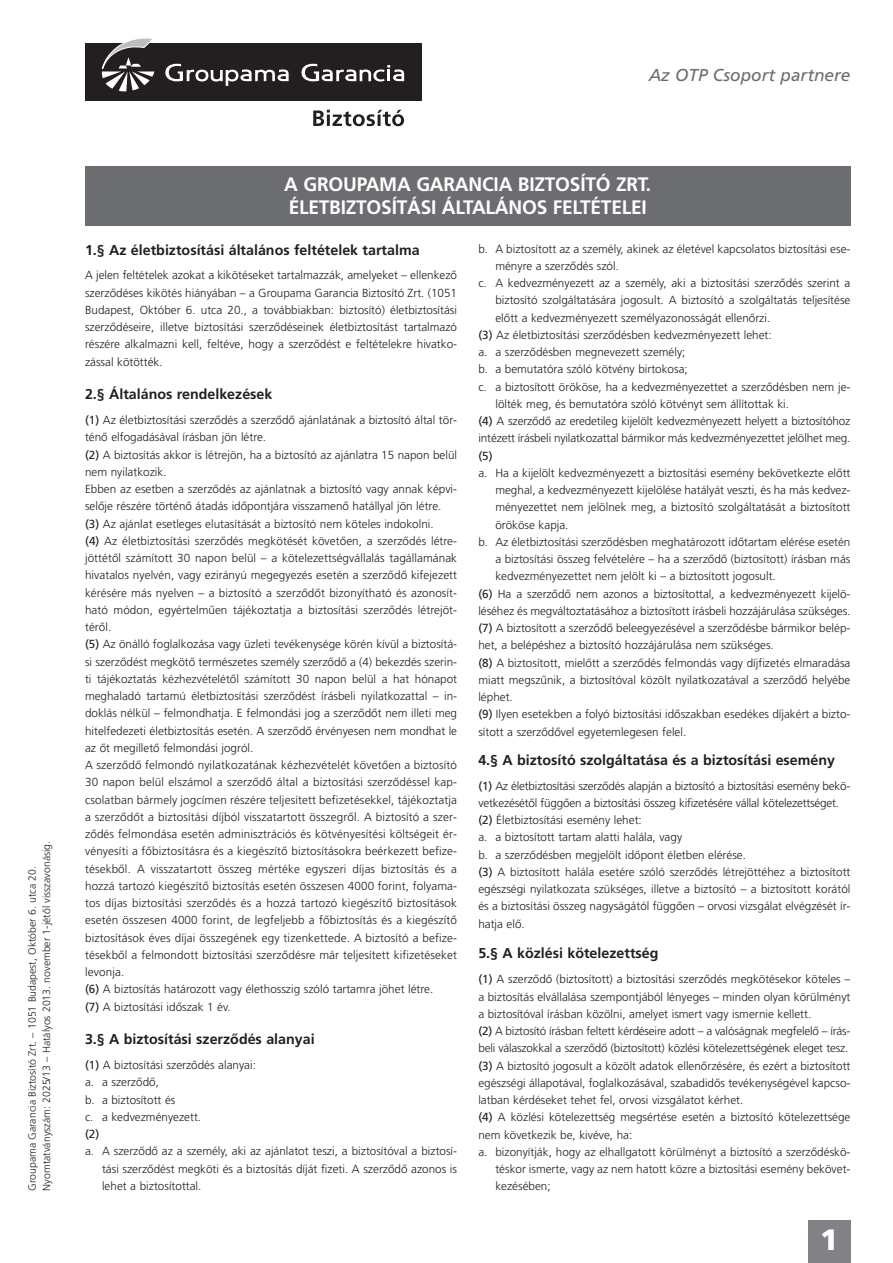
<style>
.page{position:relative;width:893px;height:1263px;background:#fff}
.page>*{position:absolute;margin:0;border:0;box-sizing:border-box;transform-origin:0 0}
.t1{font:700 29.4px "Frutiger M";color:#fff}
.t2{font:19.5px/23.4px "Frutiger M Medium";letter-spacing:-.01em;color:#fff}
.t3{font:italic 17.25px "Frutiger M";color:#6c6d70}
.t4{font:14.25px "Frutiger M Medium";color:#231f20}
.t5{font:11.7px/17.2px "Frutiger M Light";color:#231f20}
.t6{font:11.7px "Frutiger M";color:#231f20}
.t7{font:10.5px/14.2px "Frutiger M Light";color:#231f20}
.s1{font-family:"Frutiger M"}
</style>
<div class="page">
<div style="left:85px;top:43px;width:336px;height:58px;background:#231f20"></div>
<svg style="left:102px;top:38px;width:52px;height:53px"></svg>
<svg style="left:165px;top:64px;width:124px;height:22px"></svg>
<svg style="left:301px;top:64px;width:103px;height:17px"></svg>
<svg style="left:313px;top:110px;width:91px;height:16px"></svg>
<div style="left:85px;top:166px;width:765px;height:59px;background:#6c6d70"></div>
<div style="left:808px;top:1220px;width:42px;height:43px;background:#808285"></div>
<h3 class="t3" style="left:649px;top:68px;width:203px">Az OTP Csoport partnere</h3>
<p class="t7" style="left:26px;top:1191px;width:351px;rotate:-90deg">Groupama Garancia Biztosító Zrt. – 1051 Budapest, Október 6. utca 20.<br>Nyomtatványszám: 2025/13 – Hatályos 2013. november 1-jétől visszavonásig.</p>
<h2 class="t2" style="left:284px;top:174px;width:369px">A GROUPAMA GARANCIA BIZTOSÍTÓ ZRT.<br>ÉLETBIZTOSÍTÁSI ÁLTALÁNOS FELTÉTELEI</h2>
<p class="t4" style="left:85px;top:244px;width:336px">1.§ Az életbiztosítási általános feltételek tartalma</p>
<p class="t5" style="left:85px;top:268px;width:374px;text-align:justify">A jelen feltételek azokat a kikötéseket tartalmazzák, amelyeket – ellenkezô szerzôdéses kikötés hiányában – a Groupama Garancia Biztosító Zrt. (1051<br>Budapest, Október 6. utca 20., a továbbiakban: biztosító) életbiztosítási szerzôdéseire, illetve biztosítási szerzôdéseinek életbiztosítást tartalmazó részére alkalmazni kell, feltéve, hogy a szerzôdést e feltételekre hivatko&shy;zással kötötték.</p>
<p class="t4" style="left:85px;top:389px;width:189px">2.§ Általános rendelkezések</p>
<p class="t5" style="left:85px;top:412px;width:374px"><span class="s1">(1)</span> Az életbiztosítási szerzôdés a szerzôdô ajánlatának a biztosító által tör&shy;ténô elfogadásával írásban jön létre.<br><span class="s1">(2)</span> A biztosítás akkor is létrejön, ha a biztosító az ajánlatra 15 napon belül nem nyilatkozik.<br>Ebben az esetben a szerzôdés az ajánlatnak a biztosító vagy annak képvi&shy;selôje részére történô átadás idôpontjára visszamenô hatállyal jön létre. <span class="s1">(3)</span> Az ajánlat esetleges elutasítását a biztosító nem köteles indokolni.<br><span class="s1">(4)</span> Az életbiztosítási szerzôdés megkötését követôen, a szerzôdés létre&shy;jöttétôl számított 30 napon belül – a kötelezettségvállalás tagállamának hivatalos nyelvén, vagy ezirányú megegyezés esetén a szerzôdô kifejezett kérésére más nyelven – a biztosító a szerzôdôt bizonyítható és azonosít&shy;ható módon, egyértelmûen tájékoztatja a biztosítási szerzôdés létrejöt&shy;térôl.<br><span class="s1">(5)</span> Az önálló foglalkozása vagy üzleti tevékenysége körén kívül a biztosítá&shy;si szerzôdést megkötô természetes személy szerzôdô a (4) bekezdés szerin&shy;ti tájékoztatás kézhezvételétôl számított 30 napon belül a hat hónapot meghaladó tartamú életbiztosítási szerzôdést írásbeli nyilatkozattal – in&shy;doklás nélkül – felmondhatja. E felmondási jog a szerzôdôt nem illeti meg hitelfedezeti életbiztosítás esetén. A szerzôdô érvényesen nem mondhat le az ôt megilletô felmondási jogról.<br>A szerzôdô felmondó nyilatkozatának kézhezvételét követôen a biztosító 30 napon belül elszámol a szerzôdô által a biztosítási szerzôdéssel kap&shy;csolatban bármely jogcímen részére teljesített befizetésekkel, tájékoztatja a szerzôdôt a biztosítási díjból visszatartott összegrôl. A biztosító a szer&shy;zôdés felmondása esetén adminisztrációs és kötvényesítési költségeit ér&shy;vényesíti a fôbiztosításra és a kiegészítô biztosításokra beérkezett befize&shy;tésekbôl. A visszatartott összeg mértéke egyszeri díjas biztosítás és a hozzá tartozó kiegészítô biztosítás esetén összesen 4000 forint, folyama&shy;tos díjas biztosítási szerzôdés és a hozzá tartozó kiegészítô biztosítások esetén összesen 4000 forint, de legfeljebb a fôbiztosítás és a kiegészítô biztosítások éves díjai összegének egy tizenkettede. A biztosító a befize&shy;tésekbôl a felmondott biztosítási szerzôdésre már teljesített kifizetéseket levonja.<br><span class="s1">(6)</span> A biztosítás határozott vagy élethosszig szóló tartamra jöhet létre.<br><span class="s1">(7)</span> A biztosítási idôszak 1 év.</p>
<p class="t4" style="left:85px;top:1034px;width:231px">3.§ A biztosítási szerzôdés alanyai</p>
<p class="t5" style="left:85px;top:1057px;width:172px"><span class="s1">(1)</span> A biztosítási szerzôdés alanyai: a. a szerzôdô,<br>b. a biztosított és<br>c. a kedvezményezett.</p>
<p class="t6" style="left:85px;top:1129px;width:16px">(2)</p>
<p class="t5" style="left:102px;top:1144px;width:357px;text-align:justify;text-indent:-17px">a. A szerzôdô az a személy, aki az ajánlatot teszi, a biztosítóval a biztosí&shy;tási szerzôdést megköti és a biztosítás díját fizeti. A szerzôdô azonos is lehet a biztosítottal.</p>
<p class="t5" style="left:478px;top:241px;width:374px">b. A biztosított az a személy, akinek az életével kapcsolatos biztosítási ese-</p>
<p class="t5" style="left:495px;top:258px;width:125px">ményre a szerzôdés szól.</p>
<p class="t5" style="left:478px;top:275px;width:374px">c. A kedvezményezett az a személy, aki a biztosítási szerzôdés szerint a</p>
<p class="t5" style="left:495px;top:293px;width:357px">biztosító szolgáltatására jogosult. A biztosító a szolgáltatás teljesítése</p>
<p class="t5" style="left:495px;top:310px;width:276px">elôtt a kedvezményezett személyazonosságát ellenôrzi.</p>
<p class="t5" style="left:478px;top:327px;width:295px"><span class="s1">(3)</span> Az életbiztosítási szerzôdésben kedvezményezett lehet:</p>
<p class="t5" style="left:478px;top:344px;width:209px">a. a szerzôdésben megnevezett személy;</p>
<p class="t5" style="left:478px;top:362px;width:211px">b. a bemutatóra szóló kötvény birtokosa;</p>
<p class="t5" style="left:478px;top:379px;width:374px">c. a biztosított örököse, ha a kedvezményezettet a szerzôdésben nem je-</p>
<p class="t5" style="left:495px;top:396px;width:295px">lölték meg, és bemutatóra szóló kötvényt sem állítottak ki.</p>
<p class="t5" style="left:478px;top:413px;width:374px"><span class="s1">(4)</span> A szerzôdô az eredetileg kijelölt kedvezményezett helyett a biztosítóhoz</p>
<p class="t5" style="left:478px;top:431px;width:374px">intézett írásbeli nyilatkozattal bármikor más kedvezményezettet jelölhet meg.</p>
<p class="t6" style="left:478px;top:451px;width:16px">(5)</p>
<p class="t5" style="left:478px;top:465px;width:374px">a. Ha a kijelölt kedvezményezett a biztosítási esemény bekövetkezte elôtt</p>
<p class="t5" style="left:495px;top:482px;width:357px">meghal, a kedvezményezett kijelölése hatályát veszti, és ha más kedvez-</p>
<p class="t5" style="left:495px;top:500px;width:357px">ményezettet nem jelölnek meg, a biztosító szolgáltatását a biztosított</p>
<p class="t5" style="left:495px;top:517px;width:75px">örököse kapja.</p>
<p class="t5" style="left:478px;top:534px;width:374px">b. Az életbiztosítási szerzôdésben meghatározott idôtartam elérése esetén</p>
<p class="t5" style="left:495px;top:551px;width:357px">a biztosítási összeg felvételére – ha a szerzôdô (biztosított) írásban más</p>
<p class="t5" style="left:495px;top:569px;width:282px">kedvezményezettet nem jelölt ki – a biztosított jogosult.</p>
<p class="t5" style="left:478px;top:586px;width:374px"><span class="s1">(6)</span> Ha a szerzôdô nem azonos a biztosítottal, a kedvezményezett kijelö-</p>
<p class="t5" style="left:478px;top:603px;width:374px">léséhez és megváltoztatásához a biztosított írásbeli hozzájárulása szükséges.</p>
<p class="t5" style="left:478px;top:620px;width:374px"><span class="s1">(7)</span> A biztosított a szerzôdô beleegyezésével a szerzôdésbe bármikor belép-</p>
<p class="t5" style="left:478px;top:638px;width:297px">het, a belépéshez a biztosító hozzájárulása nem szükséges.</p>
<p class="t5" style="left:478px;top:655px;width:374px"><span class="s1">(8)</span> A biztosított, mielôtt a szerzôdés felmondás vagy díjfizetés elmaradása</p>
<p class="t5" style="left:478px;top:672px;width:374px">miatt megszûnik, a biztosítóval közölt nyilatkozatával a szerzôdô helyébe</p>
<p class="t5" style="left:478px;top:689px;width:36px">léphet.</p>
<p class="t5" style="left:478px;top:707px;width:374px"><span class="s1">(9)</span> Ilyen esetekben a folyó biztosítási idôszakban esedékes díjakért a bizto-</p>
<p class="t5" style="left:478px;top:724px;width:209px">sított a szerzôdôvel egyetemlegesen felel.</p>
<p class="t4" style="left:478px;top:754px;width:358px">4.§ A biztosító szolgáltatása és a biztosítási esemény</p>
<p class="t5" style="left:478px;top:778px;width:374px"><span class="s1">(1)</span> Az életbiztosítási szerzôdés alapján a biztosító a biztosítási esemény bekö&shy;vetkezésétôl függôen a biztosítási összeg kifizetésére vállal kötelezettséget. <span class="s1">(2)</span> Életbiztosítási esemény lehet:<br>a. a biztosított tartam alatti halála, vagy<br>b. a szerzôdésben megjelölt idôpont életben elérése.<br><span class="s1">(3)</span> A biztosított halála esetére szóló szerzôdés létrejöttéhez a biztosított egészségi nyilatkozata szükséges, illetve a biztosító – a biztosított korától és a biztosítási összeg nagyságától függôen – orvosi vizsgálat elvégzését ír&shy;hatja elô.</p>
<p class="t4" style="left:478px;top:948px;width:182px">5.§ A közlési kötelezettség</p>
<p class="t5" style="left:478px;top:971px;width:374px"><span class="s1">(1)</span> A szerzôdô (biztosított) a biztosítási szerzôdés megkötésekor köteles –</p>
<p class="t5" style="left:478px;top:989px;width:374px">a biztosítás elvállalása szempontjából lényeges – minden olyan körülményt</p>
<p class="t5" style="left:478px;top:1006px;width:334px">a biztosítóval írásban közölni, amelyet ismert vagy ismernie kellett.</p>
<p class="t5" style="left:478px;top:1023px;width:374px"><span class="s1">(2)</span> A biztosító írásban feltett kérdéseire adott – a valóságnak megfelelô – írás-</p>
<p class="t5" style="left:478px;top:1040px;width:371px">beli válaszokkal a szerzôdô (biztosított) közlési kötelezettségének eleget tesz.</p>
<p class="t5" style="left:478px;top:1058px;width:374px"><span class="s1">(3)</span> A biztosító jogosult a közölt adatok ellenôrzésére, és ezért a biztosított</p>
<p class="t5" style="left:478px;top:1075px;width:374px">egészségi állapotával, foglalkozásával, szabadidôs tevékenységével kapcso-</p>
<p class="t5" style="left:478px;top:1092px;width:266px">latban kérdéseket tehet fel, orvosi vizsgálatot kérhet.</p>
<p class="t5" style="left:478px;top:1109px;width:374px"><span class="s1">(4)</span> A közlési kötelezettség megsértése esetén a biztosító kötelezettsége</p>
<p class="t5" style="left:478px;top:1127px;width:156px">nem következik be, kivéve, ha:</p>
<p class="t5" style="left:478px;top:1144px;width:374px">a. bizonyítják, hogy az elhallgatott körülményt a biztosító a szerzôdéskö-</p>
<p class="t5" style="left:495px;top:1161px;width:357px">téskor ismerte, vagy az nem hatott közre a biztosítási esemény bekövet-</p>
<p class="t5" style="left:495px;top:1178px;width:57px">kezésében;</p>
<h1 class="t1" style="left:820px;top:1227px;width:20px">1</h1>
</div>
